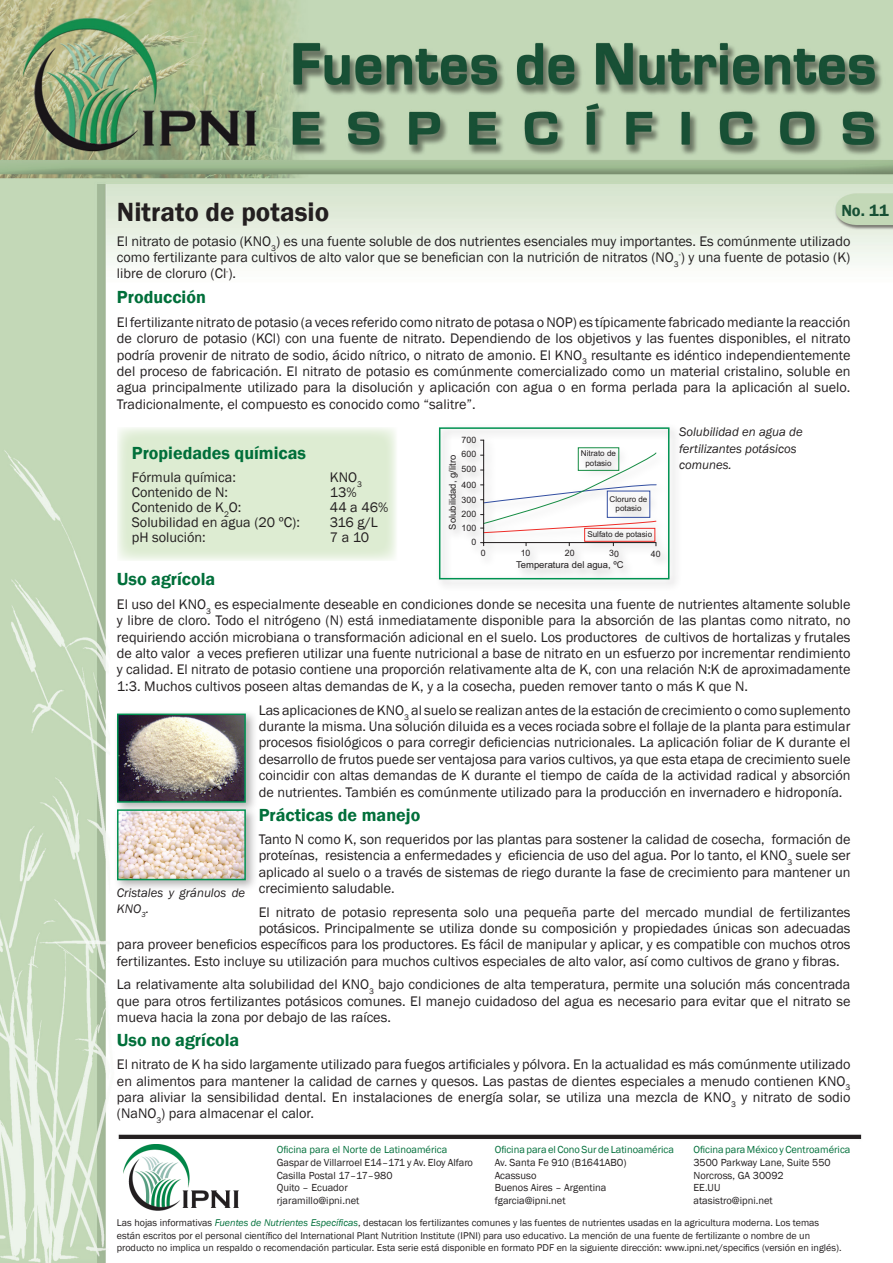
<style>
.page{position:relative;width:893px;height:1263px;background:#fff}
.page>*{position:absolute;margin:0;border:0;box-sizing:border-box;transform-origin:0 0}
.Franklin_Gothic_Demi{font:600 27px "Franklin Gothic";color:#231f20}
.Franklin_Gothic_Book{font:600 18px "Franklin Gothic";color:#006f3a}
.Franklin_Gothic_Demi-2{font:600 16.5px "Franklin Gothic";color:#175035}
.Franklin_Gothic_Book-2{font:14.25px/16.4px "Franklin Gothic";color:#231f20;text-align:justify}
.Franklin_Gothic_Book-3{font:italic 12.75px/16.5px "Franklin Gothic";color:#231f20}
.t1{font:10.5px/12.6px "Franklin Gothic";color:#231f20}
.t2{font:10.5px "Franklin Gothic";color:#006f3a}
.t3{font:10.05px/12px "Franklin Gothic";color:#231f20}
.t4{font:9.45px "Arial";color:#231f20}
.t5{font:8.7px "Arial";color:#231f20}
.t6{font:8.1px/9.8px "Arial";color:#231f20;text-align:center}
.s1{font-size:14.55px}
.s2{font-style:italic;color:#006f3a}
</style>
<div class="page">
<img style="left:0;top:0;width:893px;height:1263px">
<img style="left:124px;top:1145px;width:117px;height:65px">
<div style="left:117px;top:427px;width:280px;height:134px;background:#ddecd2"></div>
<div style="left:435px;top:423px;width:246px;height:169px;background:#f7f7f7"></div>
<svg style="left:480px;top:439px;width:177px;height:107px"></svg>
<div style="left:439px;top:427px;width:230px;height:152px;border:2px solid #009251"></div>
<div style="left:113px;top:709px;width:145px;height:106px;background:#231f20;opacity:.35"></div>
<img style="left:120px;top:716px;width:123px;height:84px">
<div style="left:117px;top:713px;width:129px;height:90px;border:2px solid #009251"></div>
<div style="left:113px;top:805px;width:145px;height:88px;background:#231f20;opacity:.35"></div>
<img style="left:120px;top:812px;width:123px;height:65px">
<div style="left:117px;top:809px;width:129px;height:71px;border:2px solid #009251"></div>
<p class="Franklin_Gothic_Demi" style="left:117px;top:195px;width:214px">Nitrato de potasio</p>
<p class="Franklin_Gothic_Book-2" style="left:117px;top:233px;width:735px">El nitrato de potasio (KNO<sub>3</sub>) es una fuente soluble de dos nutrientes esenciales muy importantes. Es comúnmente utilizado como fertilizante para cultivos de alto valor que se benefician con la nutrición de nitratos (NO<sub>3</sub><sup>-</sup>) y una fuente de potasio (K) libre de cloruro (Cl<sup>-</sup>).</p>
<p class="Franklin_Gothic_Book" style="left:117px;top:286px;width:90px">Producción</p>
<p class="Franklin_Gothic_Book-2" style="left:117px;top:314px;width:735px">El fertilizante nitrato de potasio (a veces referido como nitrato de potasa o NOP) es típicamente fabricado mediante la reacción de cloruro de potasio (KCl) con una fuente de nitrato. Dependiendo de los objetivos y las fuentes disponibles, el nitrato podría provenir de nitrato de sodio, ácido nítrico, o nitrato de amonio. El KNO<sub>3</sub> resultante es idéntico independientemente del proceso de fabricación. El nitrato de potasio es comúnmente comercializado como un material cristalino, soluble en agua principalmente utilizado para la disolución y aplicación con agua o en forma perlada para la aplicación al suelo.<br>Tradicionalmente, el compuesto es conocido como “salitre”.</p>
<p class="Franklin_Gothic_Demi-2" style="left:841px;top:201px;width:49px">No. 11</p>
<p class="t5" style="left:462px;top:434px;width:16px">700</p>
<p class="Franklin_Gothic_Book" style="left:132px;top:442px;width:176px">Propiedades químicas</p>
<p class="Franklin_Gothic_Book-2" style="left:132px;top:470px;width:106px">Fórmula química:</p>
<p class="Franklin_Gothic_Book-2" style="left:330px;top:470px;width:34px">KNO<sub>3</sub></p>
<p class="Franklin_Gothic_Book-2" style="left:132px;top:485px;width:98px">Contenido de N:</p>
<p class="Franklin_Gothic_Book-2" style="left:330px;top:485px;width:28px">13%</p>
<p class="Franklin_Gothic_Book-2" style="left:132px;top:500px;width:111px">Contenido de K<sub>2</sub>O:</p>
<p class="Franklin_Gothic_Book-2" style="left:330px;top:500px;width:60px">44 a 46%</p>
<p class="Franklin_Gothic_Book-2" style="left:132px;top:515px;width:170px">Solubilidad en agua (20 <span class="s1">ºC</span>):</p>
<p class="Franklin_Gothic_Book-2" style="left:330px;top:515px;width:49px">316 g/L</p>
<p class="Franklin_Gothic_Book-2" style="left:132px;top:530px;width:75px">pH solución:</p>
<p class="Franklin_Gothic_Book-2" style="left:330px;top:530px;width:41px">7 a 10</p>
<p class="t5" style="left:471px;top:536px;width:6px">0</p>
<p class="t4" style="left:446px;top:530px;width:76px;rotate:-90deg">Solubilidad, g/litro</p>
<p class="t6" style="left:581px;top:449px;width:37px">Nitrato de potasio</p>
<p class="t5" style="left:462px;top:448px;width:16px">600</p>
<p class="t5" style="left:462px;top:463px;width:16px">500</p>
<p class="t5" style="left:462px;top:479px;width:16px">400</p>
<p class="t6" style="left:610px;top:494px;width:39px">Cloruro de potasio</p>
<p class="t6" style="left:587px;top:529px;width:66px">Sulfato de potasio</p>
<p class="t5" style="left:462px;top:494px;width:16px">300</p>
<p class="t5" style="left:462px;top:509px;width:16px">200</p>
<p class="t5" style="left:462px;top:523px;width:16px">100</p>
<p class="t5" style="left:481px;top:548px;width:6px">0</p>
<p class="t5" style="left:521px;top:548px;width:11px">10</p>
<p class="t5" style="left:565px;top:548px;width:11px">20</p>
<p class="t5" style="left:609px;top:548px;width:11px">30</p>
<p class="t5" style="left:651px;top:548px;width:11px">40</p>
<p class="t4" style="left:516px;top:558px;width:109px">Temperatura del agua, ºC</p>
<p class="Franklin_Gothic_Book-3" style="left:679px;top:424px;width:125px">Solubilidad en agua de fertilizantes potásicos comunes.</p>
<p class="Franklin_Gothic_Book" style="left:117px;top:568px;width:100px">Uso agrícola</p>
<p class="Franklin_Gothic_Book-2" style="left:117px;top:596px;width:735px">El uso del KNO<sub>3</sub> es especialmente deseable en condiciones donde se necesita una fuente de nutrientes altamente soluble y libre de cloro. Todo el nitrógeno (N) está inmediatamente disponible para la absorción de las plantas como nitrato, no requiriendo acción microbiana o transformación adicional en el suelo. Los productores de cultivos de hortalizas y frutales de alto valor a veces prefieren utilizar una fuente nutricional a base de nitrato en un esfuerzo por incrementar rendimiento y calidad. El nitrato de potasio contiene una proporción relativamente alta de K, con una relación N:K de aproximadamente 1:3. Muchos cultivos poseen altas demandas de K, y a la cosecha, pueden remover tanto o más K que N.</p>
<p class="Franklin_Gothic_Book-2" style="left:259px;top:702px;width:593px">Las aplicaciones de KNO<sub>3</sub> al suelo se realizan antes de la estación de crecimiento o como suplemento durante la misma. Una solución diluida es a veces rociada sobre el follaje de la planta para estimular procesos fisiológicos o para corregir deficiencias nutricionales. La aplicación foliar de K durante el desarrollo de frutos puede ser ventajosa para varios cultivos, ya que esta etapa de crecimiento suele coincidir con altas demandas de K durante el tiempo de caída de la actividad radical y absorción de nutrientes. También es comúnmente utilizado para la producción en invernadero e hidroponía.</p>
<p class="Franklin_Gothic_Book" style="left:259px;top:803px;width:163px">Prácticas de manejo</p>
<p class="Franklin_Gothic_Book-2" style="left:259px;top:831px;width:593px">Tanto N como K, son requeridos por las plantas para sostener la calidad de cosecha, formación de proteínas, resistencia a enfermedades y eficiencia de uso del agua. Por lo tanto, el KNO<sub>3</sub> suele ser aplicado al suelo o a través de sistemas de riego durante la fase de crecimiento para mantener un crecimiento saludable.</p>
<p class="Franklin_Gothic_Book-2" style="left:259px;top:904px;width:593px">El nitrato de potasio representa solo una pequeña parte del mercado mundial de fertilizantes</p>
<p class="Franklin_Gothic_Book-2" style="left:259px;top:920px;width:593px">potásicos. Principalmente se utiliza donde su composición y propiedades únicas son adecuadas</p>
<p class="Franklin_Gothic_Book-2" style="left:117px;top:937px;width:735px">para proveer beneficios específicos para los productores. Es fácil de manipular y aplicar, y es compatible con muchos otros</p>
<p class="Franklin_Gothic_Book-2" style="left:117px;top:953px;width:724px">fertilizantes. Esto incluye su utilización para muchos cultivos especiales de alto valor, así como cultivos de grano y fibras.</p>
<p class="Franklin_Gothic_Book-2" style="left:117px;top:977px;width:735px">La relativamente alta solubilidad del KNO<sub>3</sub> bajo condiciones de alta temperatura, permite una solución más concentrada que para otros fertilizantes potásicos comunes. El manejo cuidadoso del agua es necesario para evitar que el nitrato se mueva hacia la zona por debajo de las raíces.</p>
<p class="Franklin_Gothic_Book" style="left:117px;top:1028px;width:124px">Uso no agrícola</p>
<p class="Franklin_Gothic_Book-2" style="left:117px;top:1056px;width:735px">El nitrato de K ha sido largamente utilizado para fuegos artificiales y pólvora. En la actualidad es más comúnmente utilizado en alimentos para mantener la calidad de carnes y quesos. Las pastas de dientes especiales a menudo contienen KNO<sub>3 </sub>para aliviar la sensibilidad dental. En instalaciones de energía solar, se utiliza una mezcla de KNO<sub>3</sub> y nitrato de sodio (NaNO<sub>3</sub>) para almacenar el calor.</p>
<p class="Franklin_Gothic_Book-3" style="left:117px;top:884px;width:130px">Cristales y gránulos de<br>KNO<sub>3</sub>.</p>
<p class="t2" style="left:277px;top:1143px;width:172px">Oficina para el Norte de Latinoamérica</p>
<p class="t1" style="left:277px;top:1156px;width:198px">Gaspar de Villarroel E14–171 y Av. Eloy Alfaro<br>Casilla Postal 17–17–980<br>Quito – Ecuador<br>rjaramillo@ipni.net</p>
<p class="t2" style="left:495px;top:1143px;width:181px">Oficina para el Cono Sur de Latinoamérica</p>
<p class="t1" style="left:495px;top:1156px;width:133px">Av. Santa Fe 910 (B1641ABO)<br>Acassuso<br>Buenos Aires – Argentina fgarcia@ipni.net</p>
<p class="t2" style="left:693px;top:1143px;width:158px">Oficina para México y Centroamérica</p>
<p class="t1" style="left:693px;top:1156px;width:139px">3500 Parkway Lane, Suite 550<br>Norcross, GA 30092<br>EE.UU<br>atasistro@ipni.net</p>
<p class="t3" style="left:117px;top:1217px;width:726px">Las hojas informativas <span class="s2">Fuentes de Nutrientes Específicas</span>, destacan los fertilizantes comunes y las fuentes de nutrientes usadas en la agricultura moderna. Los temas están escritos por el personal científico del International Plant Nutrition Institute (IPNI) para uso educativo. La mención de una fuente de fertilizante o nombre de un producto no implica un respaldo o recomendación particular. Esta serie está disponible en formato PDF en la siguiente dirección: www.ipni.net/specifics (versión en inglés).</p>
</div>
